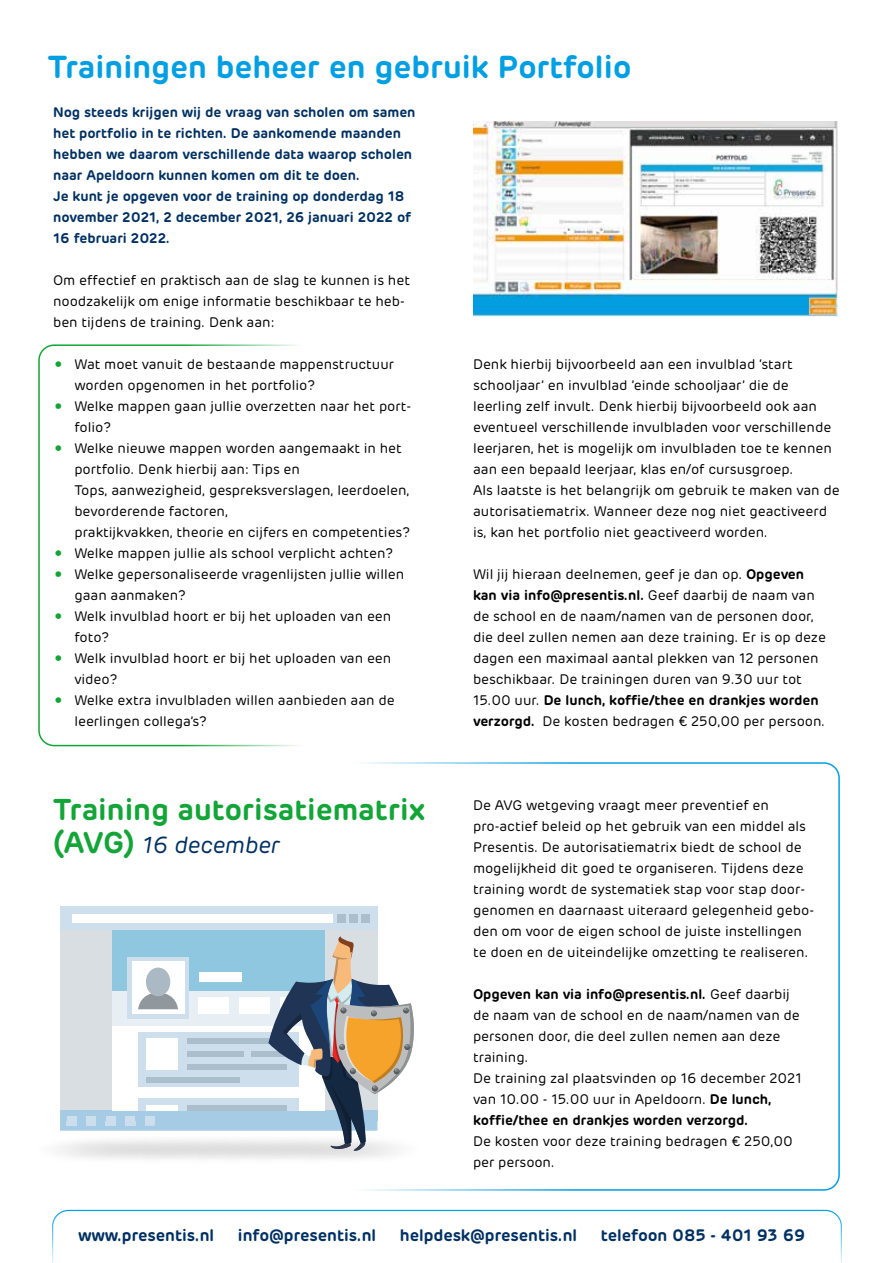
<style>
.page{position:relative;width:893px;height:1263px;background:#fff}
.page>*{position:absolute;margin:0;border:0;box-sizing:border-box;transform-origin:0 0}
.t1{font:600 31.5px "Rubrik";color:#009fe3}
.t2{font:600 29.85px "Rubrik";color:#13a538}
.t3{font:italic 23.25px "Rubrik";color:#003062}
.t4{font:600 16.5px "Rubrik";color:#003062}
.t5{font:13.8px/21px "Rubrik";color:#000}
.t6{font:600 13.8px/21px "Rubrik";color:#003062}
.s1{font-size:22.5px;color:#13a538}
.s2{font-weight:600;font-style:normal;font-size:29.85px;color:#13a538}
.s3{font-weight:600}
</style>
<div class="page">
<img style="left:473px;top:121px;width:365px;height:195px">
<svg style="left:52px;top:1209px;width:790px;height:54px"></svg>
<div style="left:53px;top:762px;width:787px;height:429px;border:2px solid #009fe3;border-radius:15px"></div>
<div style="left:60px;top:906px;width:317px;height:224px;background:#d8dee2"></div>
<div style="left:60px;top:906px;width:317px;height:24px;background:#cddeec"></div>
<div style="left:72px;top:914px;width:260px;height:8px;background:#fff"></div>
<div style="left:60px;top:1110px;width:317px;height:20px;background:#a5cbe5"></div>
<div style="left:113px;top:930px;width:212px;height:180px;background:#fff"></div>
<div style="left:113px;top:930px;width:212px;height:61px;background:#90c7e0"></div>
<div style="left:113px;top:991px;width:212px;height:34px;background:#e7eef4"></div>
<div style="left:127px;top:957px;width:62px;height:61px;background:#cddeec"></div>
<div style="left:132px;top:961px;width:53px;height:53px;background:#fff"></div>
<div style="left:199px;top:997px;width:30px;height:17px;background:#fff"></div>
<div style="left:239px;top:997px;width:31px;height:17px;background:#fff"></div>
<div style="left:139px;top:1032px;width:160px;height:55px;background:#cddeec"></div>
<div style="left:146px;top:1038px;width:31px;height:31px;background:#fff"></div>
<div style="left:139px;top:1098px;width:160px;height:12px;background:#cddeec"></div>
<div style="left:146px;top:1105px;width:31px;height:5px;background:#fff"></div>
<div style="left:199px;top:972px;width:43px;height:9px;background:#fff"></div>
<div style="left:187px;top:1038px;width:100px;height:5px;background:#abbecb"></div>
<div style="left:187px;top:1105px;width:100px;height:5px;background:#abbecb"></div>
<div style="left:187px;top:1051px;width:57px;height:5px;background:#abbecb"></div>
<div style="left:252px;top:1051px;width:35px;height:5px;background:#abbecb"></div>
<div style="left:187px;top:1064px;width:100px;height:5px;background:#abbecb"></div>
<div style="left:146px;top:1077px;width:93px;height:5px;background:#abbecb"></div>
<div style="left:67px;top:1116px;width:9px;height:9px;background:#cddeec"></div>
<div style="left:86px;top:1116px;width:10px;height:9px;background:#cddeec"></div>
<div style="left:106px;top:1116px;width:10px;height:9px;background:#cddeec"></div>
<div style="left:125px;top:1116px;width:10px;height:9px;background:#cddeec"></div>
<div style="left:145px;top:1116px;width:10px;height:9px;background:#cddeec"></div>
<svg style="left:138px;top:993px;width:40px;height:16px"></svg>
<div style="left:146px;top:967px;width:24px;height:29px;background:#aab9c3;border-radius:50%"></div>
<img style="left:66px;top:1121px;width:89px;height:5px">
<svg style="left:67px;top:1121px;width:9px;height:4px"></svg>
<svg style="left:86px;top:1121px;width:10px;height:4px"></svg>
<svg style="left:106px;top:1121px;width:10px;height:4px"></svg>
<svg style="left:125px;top:1121px;width:10px;height:4px"></svg>
<svg style="left:145px;top:1121px;width:10px;height:4px"></svg>
<svg style="left:268px;top:936px;width:146px;height:215px"></svg>
<img style="left:346px;top:1121px;width:5px;height:22px">
<div style="left:361px;top:914px;width:9px;height:8px;background:#abbecb"></div>
<div style="left:349px;top:914px;width:9px;height:8px;background:#abbecb"></div>
<div style="left:337px;top:914px;width:9px;height:8px;background:#abbecb"></div>
<div style="left:38px;top:344px;width:427px;height:402px;border:2px solid #13a538;border-radius:15px"></div>
<h1 class="t1" style="left:48px;top:47px;width:585px">Trainingen beheer en gebruik Portfolio</h1>
<p class="t6" style="left:53px;top:102px;width:364px">Nog steeds krijgen wij de vraag van scholen om samen het portfolio in te richten. De aankomende maanden hebben we daarom verschillende data waarop scholen naar Apeldoorn kunnen komen om dit te doen.<br>Je kunt je opgeven voor de training op donderdag 18 november 2021, 2 december 2021, 26 januari 2022 of 16 februari 2022.</p>
<p class="t5" style="left:53px;top:270px;width:358px">Om effectief en praktisch aan de slag te kunnen is het noodzakelijk om enige informatie beschikbaar te heb&shy;ben tijdens de training. Denk aan:</p>
<p class="t5" style="left:74px;top:354px;width:321px;text-indent:-21px"><span class="s1">•</span> Wat moet vanuit de bestaande mappenstructuur worden opgenomen in het portfolio?</p>
<p class="t5" style="left:74px;top:396px;width:338px;text-indent:-21px"><span class="s1">•</span> Welke mappen gaan jullie overzetten naar het port&shy;folio?</p>
<p class="t5" style="left:74px;top:438px;width:337px;text-indent:-21px"><span class="s1">•</span> Welke nieuwe mappen worden aangemaakt in het portfolio. Denk hierbij aan: Tips en<br>Tops, aanwezigheid, gespreksverslagen, leerdoelen, bevorderende factoren,<br>praktijkvakken, theorie en cijfers en competenties?</p>
<p class="t5" style="left:53px;top:543px;width:342px"><span class="s1">•</span> Welke mappen jullie als school verplicht achten?</p>
<p class="t5" style="left:74px;top:564px;width:331px;text-indent:-21px"><span class="s1">•</span> Welke gepersonaliseerde vragenlijsten jullie willen gaan aanmaken?</p>
<p class="t5" style="left:74px;top:606px;width:318px;text-indent:-21px"><span class="s1">•</span> Welk invulblad hoort er bij het uploaden van een foto?</p>
<p class="t5" style="left:74px;top:648px;width:318px;text-indent:-21px"><span class="s1">•</span> Welk invulblad hoort er bij het uploaden van een video?</p>
<p class="t5" style="left:74px;top:690px;width:322px;text-indent:-21px"><span class="s1">•</span> Welke extra invulbladen willen aanbieden aan de leerlingen collega’s?</p>
<h2 class="t2" style="left:53px;top:790px;width:374px">Training autorisatiematrix</h2>
<h3 class="t3" style="left:53px;top:831px;width:228px"><span class="s2">(AVG)</span> 16 december</h3>
<p class="t5" style="left:473px;top:354px;width:368px">Denk hierbij bijvoorbeeld aan een invulblad ‘start schooljaar’ en invulblad ’einde schooljaar’ die de leerling zelf invult. Denk hierbij bijvoorbeeld ook aan eventueel verschillende invulbladen voor verschillende leerjaren, het is mogelijk om invulbladen toe te kennen aan een bepaald leerjaar, klas en/of cursusgroep.<br>Als laatste is het belangrijk om gebruik te maken van de autorisatiematrix. Wanneer deze nog niet geactiveerd is, kan het portfolio niet geactiveerd worden.</p>
<p class="t5" style="left:473px;top:564px;width:354px">Wil jij hieraan deelnemen, geef je dan op. <span class="s3">Opgeven kan via info@presentis.nl.</span> Geef daarbij de naam van de school en de naam/namen van de personen door, die deel zullen nemen aan deze training. Er is op deze dagen een maximaal aantal plekken van 12 personen beschikbaar. De trainingen duren van 9.30 uur tot 15.00 uur. <span class="s3">De lunch, koffie/thee en drankjes worden verzorgd.</span> De kosten bedragen € 250,00 per persoon.</p>
<p class="t5" style="left:473px;top:795px;width:342px">De AVG wetgeving vraagt meer preventief en pro-actief beleid op het gebruik van een middel als Presentis. De autorisatiematrix biedt de school de mogelijkheid dit goed te organiseren. Tijdens deze training wordt de systematiek stap voor stap door&shy;genomen en daarnaast uiteraard gelegenheid gebo&shy;den om voor de eigen school de juiste instellingen te doen en de uiteindelijke omzetting te realiseren.</p>
<p class="t5" style="left:473px;top:984px;width:330px"><span class="s3">Opgeven kan via info@presentis.nl.</span> Geef daarbij de naam van de school en de naam/namen van de personen door, die deel zullen nemen aan deze training.<br>De training zal plaatsvinden op 16 december 2021 van 10.00 - 15.00 uur in Apeldoorn. <span class="s3">De lunch, koffie/thee en drankjes worden verzorgd.</span></p>
<p class="t5" style="left:473px;top:1131px;width:321px">De kosten voor deze training bedragen € 250,00 per persoon.</p>
<p class="t4" style="left:78px;top:1224px;width:137px">www.presentis.nl</p>
<p class="t4" style="left:238px;top:1224px;width:140px">info@presentis.nl</p>
<p class="t4" style="left:400px;top:1224px;width:179px">helpdesk@presentis.nl</p>
<p class="t4" style="left:601px;top:1224px;width:206px">telefoon 085 - 401 93 69</p>
</div>
